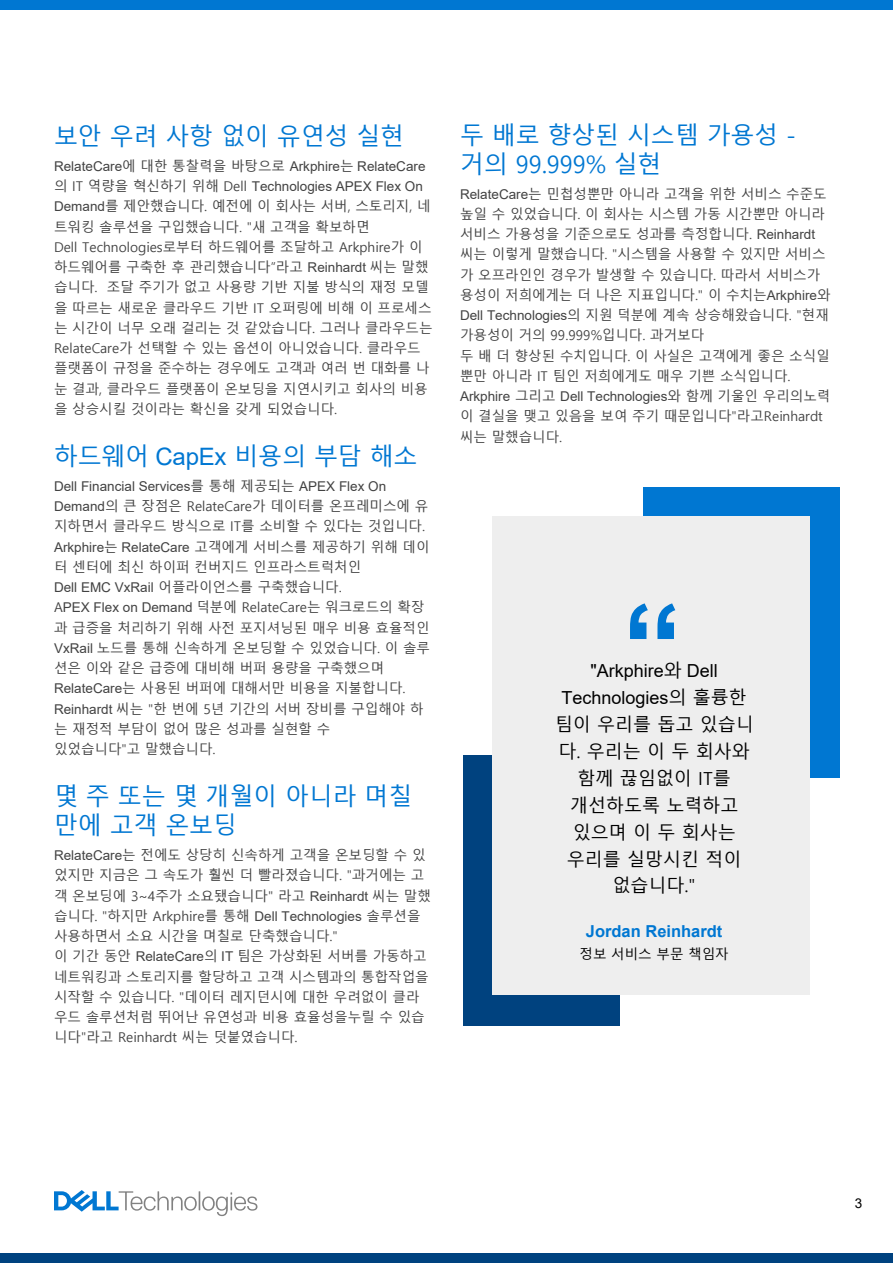
<style>
.page{position:relative;width:893px;height:1263px;background:#fff}
.page>*{position:absolute;margin:0;border:0;box-sizing:border-box;transform-origin:0 0}
.t1{font:700 120px "Arial";color:#0077d2}
.t2{font:24px/29.4px "Malgun Gothic";letter-spacing:-.01em;color:#0077d2}
.t3{font:18px/26.8px "Malgun Gothic";color:#000;text-align:center}
.t4{font:700 16.5px "Arial";color:#0077d2}
.t5{font:13.5px/20.2px "Malgun Gothic";color:#424242}
.t6{font:13.5px "Malgun Gothic";color:#000}
.t7{font:13.5px "Arial";color:#000}
.s1{font-family:"Arial"}
</style>
<div class="page">
<div style="left:0;top:0;width:893px;height:10px;background:#0077d2"></div>
<div style="left:643px;top:487px;width:197px;height:290px;background:#0077d2"></div>
<div style="left:464px;top:755px;width:156px;height:270px;background:#00427f"></div>
<div style="left:493px;top:517px;width:317px;height:478px;background:#eee"></div>
<div style="left:0;top:1253px;width:893px;height:10px;background:#00427f"></div>
<svg style="left:54px;top:1190px;width:203px;height:26px"></svg>
<p class="t2" style="left:54px;top:122px;width:352px">보안 우려 사항 없이 유연성 실현</p>
<p class="t5" style="left:54px;top:156px;width:380px"><span class="s1">RelateCare</span>에 대한 통찰력을 바탕으로 <span class="s1">Arkphire</span>는 <span class="s1">RelateCare </span>의 IT 역량을 혁신하기 위해 Dell <span class="s1">Technologies APEX Flex On Demand</span>를 제안했습니다. 예전에 이 회사는 서버, 스토리지, 네 트워킹 솔루션을 구입했습니다. "새 고객을 확보하면<br>Dell Technologies로부터 하드웨어를 조달하고 Arkphire가 이 하드웨어를 구축한 후 관리했습니다”라고 <span class="s1">Reinhardt</span> 씨는 말했 습니다. 조달 주기가 없고 사용량 기반 지불 방식의 재정 모델 을 따르는 새로운 클라우드 기반 IT 오퍼링에 비해 이 프로세스 는 시간이 너무 오래 걸리는 것 같았습니다. 그러나 클라우드는 RelateCare가 선택할 수 있는 옵션이 아니었습니다. 클라우드 플랫폼이 규정을 준수하는 경우에도 고객과 여러 번 대화를 나 눈 결과, 클라우드 플랫폼이 온보딩을 지연시키고 회사의 비용 을 상승시킬 것이라는 확신을 갖게 되었습니다.</p>
<p class="t2" style="left:54px;top:442px;width:365px">하드웨어 <span class="s1">CapEx</span> 비용의 부담 해소</p>
<p class="t5" style="left:54px;top:476px;width:377px"><span class="s1">Dell Financial Services</span>를 통해 제공되는 <span class="s1">APEX Flex On<br>Demand</span>의 큰 장점은 RelateCare가 데이터를 온프레미스에 유 지하면서 클라우드 방식으로 IT를 소비할 수 있다는 것입니다.<br><span class="s1">Arkphire</span>는 <span class="s1">RelateCare</span> 고객에게 서비스를 제공하기 위해 데이 터 센터에 최신 하이퍼 컨버지드 인프라스트럭처인<br><span class="s1">Dell EMC VxRail</span> 어플라이언스를 구축했습니다.<br>A<span class="s1">PEX Flex on Demand</span> 덕분에 RelateCare는 워크로드의 확장 과 급증을 처리하기 위해 사전 포지셔닝된 매우 비용 효율적인<br><span class="s1">VxRail</span> 노드를 통해 신속하게 온보딩할 수 있었습니다. 이 솔루 션은 이와 같은 급증에 대비해 버퍼 용량을 구축했으며<br><span class="s1">RelateCare</span>는 사용된 버퍼에 대해서만 비용을 지불합니다.<br><span class="s1">Reinhardt</span> 씨는 "한 번에 5년 기간의 서버 장비를 구입해야 하 는 재정적 부담이 없어 많은 성과를 실현할 수<br>있었습니다"고 말했습니다.</p>
<p class="t2" style="left:54px;top:782px;width:360px">몇 주 또는 몇 개월이 아니라 며칠 만에 고객 온보딩</p>
<p class="t5" style="left:54px;top:845px;width:378px"><span class="s1">RelateCare</span>는 전에도 상당히 신속하게 고객을 온보딩할 수 있 었지만 지금은 그 속도가 훨씬 더 빨라졌습니다. "과거에는 고 객 온보딩에 3~4주가 소요됐습니다" 라고 <span class="s1">Reinhardt</span> 씨는 말했 습니다. "하지만 Arkphire를 통해 <span class="s1">Dell Technologies</span> 솔루션을 사용하면서 소요 시간을 며칠로 단축했습니다."<br>이 기간 동안 <span class="s1">RelateCare</span>의 <span class="s1">IT</span> 팀은 가상화된 서버를 가동하고 네트워킹과 스토리지를 할당하고 고객 시스템과의 통합작업을 시작할 수 있습니다. "데이터 레지던시에 대한 우려없이 클라 우드 솔루션처럼 뛰어난 유연성과 비용 효율성을누릴 수 있습 니다"라고 Reinhardt 씨는 덧붙였습니다.</p>
<p class="t2" style="left:460px;top:122px;width:337px;line-height:28.8px">두 배로 향상된 시스템 가용성 - 거의 99.999% 실현</p>
<p class="t5" style="left:460px;top:184px;width:372px"><span class="s1">RelateCare</span>는 민첩성뿐만 아니라 고객을 위한 서비스 수준도 높일 수 있었습니다. 이 회사는 시스템 가동 시간뿐만 아니라 서비스 가용성을 기준으로도 성과를 측정합니다. <span class="s1">Reinhardt </span>씨는 이렇게 말했습니다. "시스템을 사용할 수 있지만 서비스 가 오프라인인 경우가 발생할 수 있습니다. 따라서 서비스가 용성이 저희에게는 더 나은 지표입니다." 이 수치는<span class="s1">Arkphire</span>와<br><span class="s1">Dell Technologies</span>의 지원 덕분에 계속 상승해왔습니다. "현재 가용성이 거의 99.999%입니다. 과거보다<br>두 배 더 향상된 수치입니다. 이 사실은 고객에게 좋은 소식일 뿐만 아니라 IT 팀인 저희에게도 매우 기쁜 소식입니다.<br><span class="s1">Arkphire</span> 그리고 <span class="s1">Dell Technologies</span>와 함께 기울인 우리의노력 이 결실을 맺고 있음을 보여 주기 때문입니다"라고Reinhardt 씨는 말했습니다.</p>
<p class="t1" style="left:622px;top:563px;width:61px">“</p>
<p class="t3" style="left:555px;top:657px;width:201px"><span class="s1">"Arkphire</span>와 <span class="s1">Dell<br>Technologies</span>의 훌륭한 팀이 우리를 돕고 있습니 다. 우리는 이 두 회사와 함께 끊임없이 IT를 개선하도록 노력하고 있으며 이 두 회사는 우리를 실망시킨 적이 없습니다."</p>
<p class="t4" style="left:586px;top:919px;width:138px">Jordan Reinhardt</p>
<p class="t6" style="left:579px;top:946px;width:151px">정보 서비스 부문 책임자</p>
<p class="t7" style="left:855px;top:1194px;width:9px">3</p>
</div>
